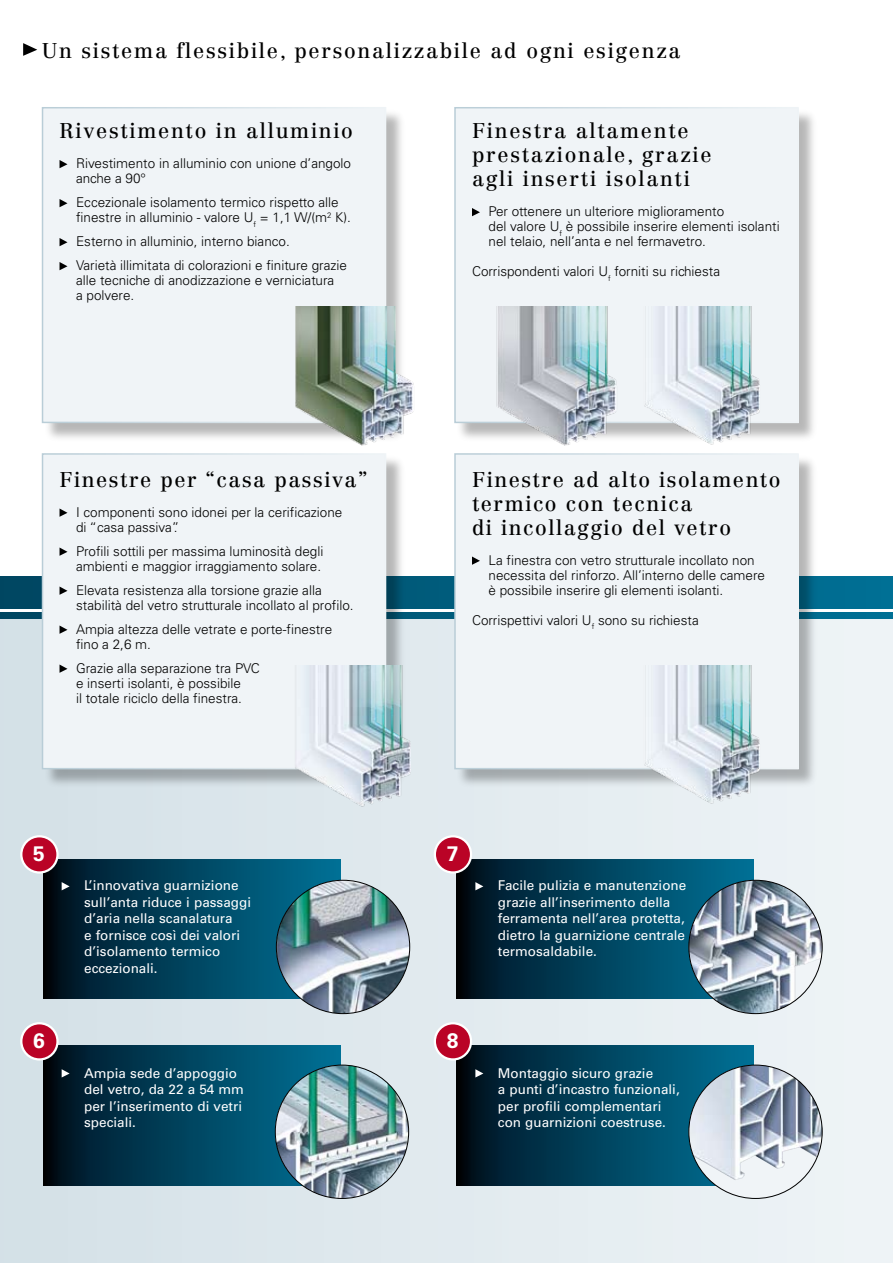
<style>
.page{position:relative;width:893px;height:1263px;background:#fff}
.page>*{position:absolute;margin:0;border:0;box-sizing:border-box;transform-origin:0 0}
.t1{font:21px/24px "Centennial LT Std";letter-spacing:.08em;color:#000}
.t2{font:700 21px "Univers";color:#fff}
.t3{font:300 13.5px/15px "Univers";color:#000}
.t4{font:13.5px/16.5px "Univers";color:#fff}
</style>
<div class="page">
<div style="left:0;top:617px;width:893px;height:646px;background:linear-gradient(to right,#cfdde4,#ecf1f4)"></div>
<svg style="left:0;top:612px;width:893px;height:7px"></svg>
<svg style="left:0;top:576px;width:893px;height:32px;background:#005e7f"></svg>
<svg style="left:457px;top:859px;width:297px;height:139px;background:#003b53"></svg>
<img style="left:689px;top:880px;width:133px;height:133px">
<div style="left:435px;top:836px;width:36px;height:36px;background:#ba0326;border-radius:50%"></div>
<div style="left:434px;top:835px;width:38px;height:39px;border:2px solid #fff;border-radius:50%"></div>
<svg style="left:457px;top:1046px;width:297px;height:139px;background:#003951"></svg>
<div style="left:435px;top:1023px;width:36px;height:36px;background:#ba0326;border-radius:50%"></div>
<div style="left:434px;top:1022px;width:38px;height:38px;border:2px solid #fff;border-radius:50%"></div>
<div style="left:689px;top:1065px;width:133px;height:133px;background:#f0f4f7;border-radius:50%"></div>
<img style="left:689px;top:1065px;width:133px;height:115px">
<svg style="left:43px;top:859px;width:297px;height:139px;background:#003c54"></svg>
<div style="left:21px;top:836px;width:36px;height:36px;background:#ba0326;border-radius:50%"></div>
<div style="left:20px;top:835px;width:39px;height:39px;border:2px solid #fff;border-radius:50%"></div>
<svg style="left:43px;top:1046px;width:297px;height:139px;background:#003b53"></svg>
<div style="left:21px;top:1023px;width:36px;height:36px;background:#ba0326;border-radius:50%"></div>
<div style="left:20px;top:1022px;width:39px;height:38px;border:2px solid #fff;border-radius:50%"></div>
<img style="left:275px;top:1065px;width:134px;height:133px">
<img style="left:276px;top:880px;width:134px;height:133px;border-radius:50%">
<div style="left:43px;top:108px;width:363px;height:335px;background:#000;opacity:.29"></div>
<div style="left:43px;top:108px;width:343px;height:314px;background:#f0f4f7"></div>
<div style="left:42px;top:107px;width:344px;height:316px;border:2px solid #fff"></div>
<img style="left:295px;top:307px;width:119px;height:139px">
<div style="left:456px;top:108px;width:363px;height:335px;background:#000;opacity:.29"></div>
<div style="left:455px;top:108px;width:343px;height:314px;background:#f0f4f7"></div>
<div style="left:454px;top:107px;width:345px;height:316px;border:2px solid #fff"></div>
<img style="left:490px;top:307px;width:136px;height:139px">
<img style="left:638px;top:307px;width:135px;height:138px">
<div style="left:43px;top:455px;width:363px;height:334px;background:#000;opacity:.29"></div>
<div style="left:43px;top:454px;width:343px;height:315px;background:#f0f4f7"></div>
<div style="left:42px;top:453px;width:344px;height:316px;border:2px solid #fff"></div>
<img style="left:294px;top:666px;width:129px;height:146px">
<div style="left:456px;top:455px;width:363px;height:334px;background:#000;opacity:.29"></div>
<div style="left:455px;top:454px;width:343px;height:315px;background:#f0f4f7"></div>
<div style="left:454px;top:453px;width:345px;height:316px;border:2px solid #fff"></div>
<img style="left:638px;top:666px;width:135px;height:140px">
<svg style="left:23px;top:43px;width:14px;height:13px"></svg>
<svg style="left:60px;top:160px;width:8px;height:8px"></svg>
<svg style="left:60px;top:199px;width:8px;height:8px"></svg>
<svg style="left:60px;top:238px;width:8px;height:8px"></svg>
<svg style="left:60px;top:262px;width:8px;height:8px"></svg>
<svg style="left:472px;top:208px;width:8px;height:8px"></svg>
<svg style="left:60px;top:508px;width:8px;height:9px"></svg>
<svg style="left:60px;top:547px;width:8px;height:9px"></svg>
<svg style="left:60px;top:586px;width:8px;height:9px"></svg>
<svg style="left:60px;top:625px;width:8px;height:9px"></svg>
<svg style="left:60px;top:664px;width:8px;height:9px"></svg>
<svg style="left:472px;top:556px;width:8px;height:9px"></svg>
<svg style="left:62px;top:882px;width:8px;height:8px"></svg>
<svg style="left:475px;top:882px;width:8px;height:8px"></svg>
<svg style="left:62px;top:1069px;width:8px;height:8px"></svg>
<svg style="left:475px;top:1069px;width:8px;height:8px"></svg>
<h1 class="t1" style="left:42px;top:39px;width:640px">Un sistema flessibile, personalizzabile ad ogni esigenza</h1>
<h1 class="t1" style="left:60px;top:119px;width:295px">Rivestimento in alluminio</h1>
<p class="t3" style="left:76px;top:156px;width:277px">Rivestimento in alluminio con unione d’angolo anche a 90°</p>
<p class="t3" style="left:76px;top:195px;width:276px">Eccezionale isolamento termico rispetto alle finestre in alluminio - valore U<sub>f</sub> = 1,1 W/(m<sup>2</sup> K).</p>
<p class="t3" style="left:76px;top:229px;width:272px;line-height:24px">Esterno in alluminio, interno bianco.<br>Varietà illimitata di colorazioni e finiture grazie</p>
<p class="t3" style="left:76px;top:273px;width:260px">alle tecniche di anodizzazione e verniciatura a polvere.</p>
<h1 class="t1" style="left:472px;top:119px;width:241px">Finestra altamente prestazionale, grazie agli inserti isolanti</h1>
<p class="t3" style="left:488px;top:204px;width:293px">Per ottenere un ulteriore miglioramento<br>del valore U<sub>f</sub> è possibile inserire elementi isolanti nel telaio, nell’anta e nel fermavetro.</p>
<p class="t3" style="left:472px;top:264px;width:250px">Corrispondenti valori U<sub>f</sub> forniti su richiesta</p>
<h1 class="t1" style="left:60px;top:467px;width:310px">Finestre per “casa passiva”</h1>
<p class="t3" style="left:76px;top:504px;width:268px">I componenti sono idonei per la cerificazione di “casa passiva”.</p>
<p class="t3" style="left:76px;top:543px;width:249px">Profili sottili per massima luminosità degli ambienti e maggior irraggiamento solare.</p>
<p class="t3" style="left:76px;top:582px;width:279px">Elevata resistenza alla torsione grazie alla stabilità del vetro strutturale incollato al profilo.</p>
<p class="t3" style="left:76px;top:621px;width:258px">Ampia altezza delle vetrate e porte-finestre fino a 2,6 m.</p>
<p class="t3" style="left:76px;top:660px;width:185px">Grazie alla separazione tra PVC e inserti isolanti, è possibile<br>il totale riciclo della finestra.</p>
<h1 class="t1" style="left:472px;top:467px;width:310px">Finestre ad alto isolamento termico con tecnica<br>di incollaggio del vetro</h1>
<p class="t3" style="left:488px;top:552px;width:278px">La finestra con vetro strutturale incollato non necessita del rinforzo. All’interno delle camere è possibile inserire gli elementi isolanti.</p>
<p class="t3" style="left:472px;top:612px;width:228px">Corrispettivi valori U<sub>f</sub> sono su richiesta</p>
<h1 class="t2" style="left:33px;top:841px;width:13px">5</h1>
<h1 class="t2" style="left:33px;top:1028px;width:13px">6</h1>
<h1 class="t2" style="left:447px;top:841px;width:13px">7</h1>
<p class="t4" style="left:84px;top:877px;width:168px">L’innovativa guarnizione sull’anta riduce i passaggi d’aria nella scanalatura<br>e fornisce così dei valori d’isolamento termico eccezionali.</p>
<p class="t4" style="left:498px;top:877px;width:190px">Facile pulizia e manutenzione grazie all’inserimento della ferramenta nell’area protetta, dietro la guarnizione centrale termosaldabile.</p>
<h1 class="t2" style="left:447px;top:1028px;width:13px">8</h1>
<p class="t4" style="left:84px;top:1064px;width:161px">Ampia sede d’appoggio del vetro, da 22 a 54 mm per l’inserimento di vetri speciali.</p>
<p class="t4" style="left:498px;top:1064px;width:183px">Montaggio sicuro grazie<br>a punti d’incastro funzionali, per profili complementari con guarnizioni coestruse.</p>
</div>
